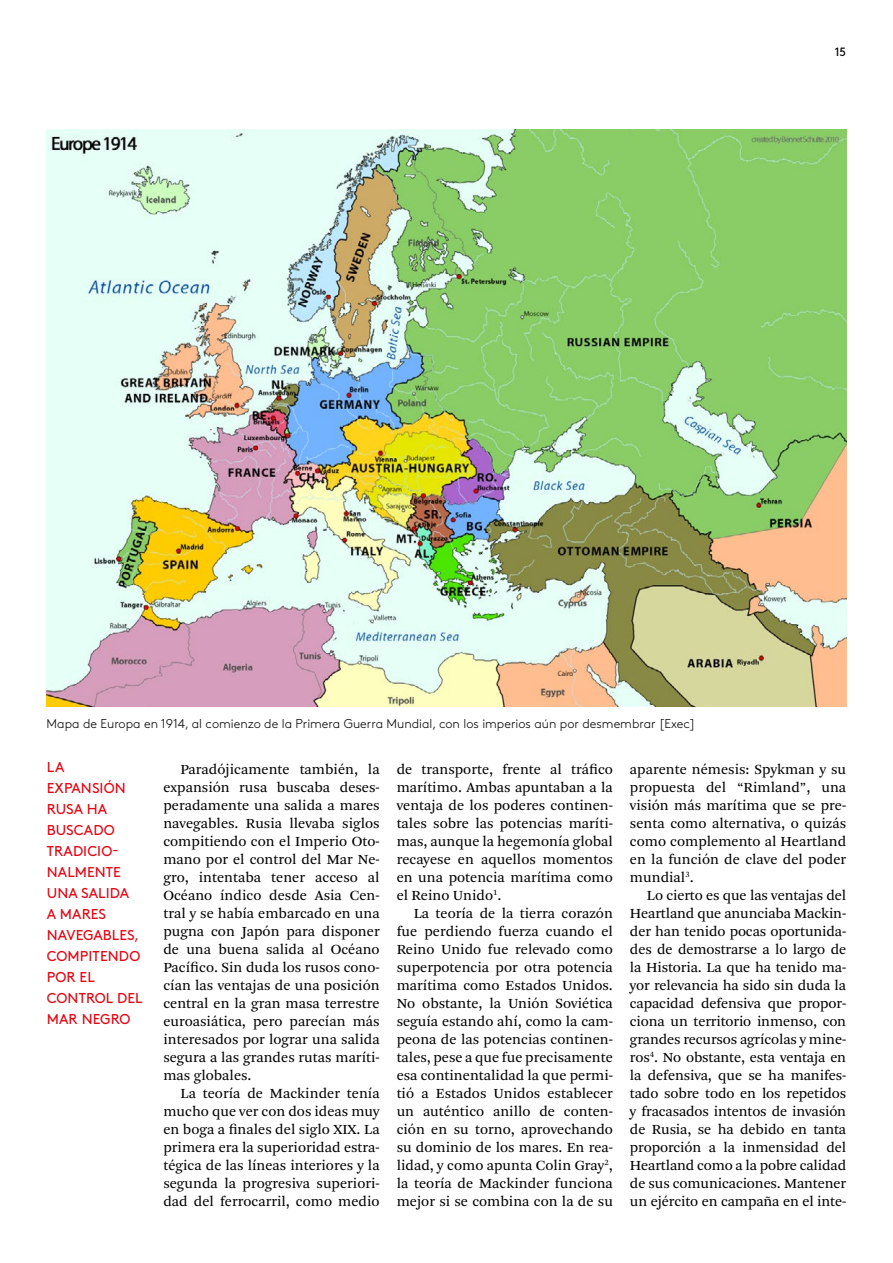
<style>
.page{position:relative;width:893px;height:1263px;background:#fff}
.page>*{position:absolute;margin:0;border:0;box-sizing:border-box;transform-origin:0 0}
.t1{font:14.7px/18px "Arnhem Pro Blond";color:#000;text-align:justify}
.t2{font:14.25px/21px "Brown";letter-spacing:.005em;color:#e30613}
.t3{font:300 12.75px "Brown";color:#000}
.t4{font:12px "Brown";color:#000}
</style>
<div class="page">
<img style="left:47px;top:130px;width:799px;height:576px">
<p class="t4" style="left:835px;top:42px;width:13px">15</p>
<p class="t3" style="left:47px;top:714px;width:650px">Mapa de Europa en 1914, al comienzo de la Primera Guerra Mundial, con los imperios aún por desmembrar [Exec]</p>
<p class="t2" style="left:47px;top:755px;width:97px">LA<br>EXPANSIÓN<br>RUSA HA<br>BUSCADO<br>TRADICIO-<br>NALMENTE<br>UNA SALIDA<br>A MARES<br>NAVEGABLES,<br>COMPITENDO<br>POR EL<br>CONTROL DEL<br>MAR NEGRO</p>
<p class="t1" style="left:163px;top:760px;width:218px;text-indent:17px">Paradójicamente también, la expansión rusa buscaba deses&shy;peradamente una salida a mares navegables. Rusia llevaba siglos compitiendo con el Imperio Oto&shy;mano por el control del Mar Ne&shy;gro, intentaba tener acceso al Océano índico desde Asia Cen&shy;tral y se había embarcado en una pugna con Japón para disponer de una buena salida al Océano Pacífico. Sin duda los rusos cono&shy;cían las ventajas de una posición central en la gran masa terrestre euroasiática, pero parecían más interesados por lograr una salida segura a las grandes rutas maríti&shy;mas globales.</p>
<p class="t1" style="left:163px;top:1085px;width:218px;text-indent:17px">La teoría de Mackinder tenía mucho que ver con dos ideas muy en boga a finales del siglo XIX. La primera era la superioridad estra&shy;tégica de las líneas interiores y la segunda la progresiva superiori&shy;dad del ferrocarril, como medio</p>
<p class="t1" style="left:397px;top:761px;width:218px">de transporte, frente al tráfico marítimo. Ambas apuntaban a la ventaja de los poderes continen&shy;tales sobre las potencias maríti&shy;mas, aunque la hegemonía global recayese en aquellos momentos en una potencia marítima como el Reino Unido<sup>1</sup>.</p>
<p class="t1" style="left:397px;top:904px;width:218px;text-indent:17px">La teoría de la tierra corazón fue perdiendo fuerza cuando el Reino Unido fue relevado como superpotencia por otra potencia marítima como Estados Unidos.<br>No obstante, la Unión Soviética seguía estando ahí, como la cam&shy;peona de las potencias continen&shy;tales, pese a que fue precisamente esa continentalidad la que permi&shy;tió a Estados Unidos establecer un auténtico anillo de conten&shy;ción en su torno, aprovechando su dominio de los mares. En rea&shy;lidad, y como apunta Colin Gray<sup>2</sup>, la teoría de Mackinder funciona mejor si se combina con la de su</p>
<p class="t1" style="left:630px;top:760px;width:218px">aparente némesis: Spykman y su propuesta del “Rimland”, una visión más marítima que se pre&shy;senta como alternativa, o quizás como complemento al Heartland en la función de clave del poder mundial<sup>3</sup>.</p>
<p class="t1" style="left:630px;top:886px;width:218px;text-indent:17px">Lo cierto es que las ventajas del Heartland que anunciaba Mackin&shy;der han tenido pocas oportunida&shy;des de demostrarse a lo largo de la Historia. La que ha tenido ma&shy;yor relevancia ha sido sin duda la capacidad defensiva que propor&shy;ciona un territorio inmenso, con grandes recursos agrícolas y mine&shy;ros<sup>4</sup>. No obstante, esta ventaja en la defensiva, que se ha manifes&shy;tado sobre todo en los repetidos y fracasados intentos de invasión de Rusia, se ha debido en tanta proporción a la inmensidad del Heartland como a la pobre calidad de sus comunicaciones. Mantener un ejército en campaña en el inte-</p>
</div>
